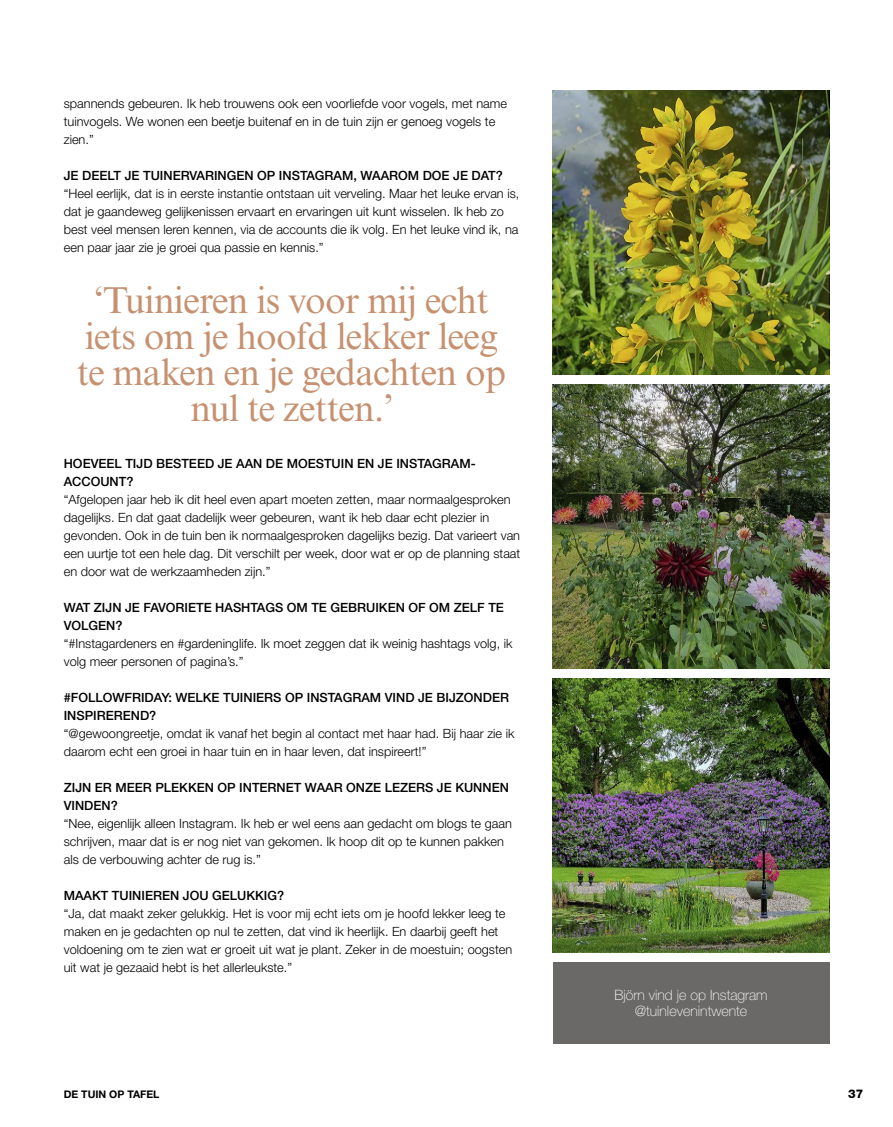
<style>
.page{position:relative;width:893px;height:1127px;background:#fff}
.page>*{position:absolute;margin:0;border:0;box-sizing:border-box;transform-origin:0 0}
.t1{font:37.5px/36px "Times New Roman MT Std";letter-spacing:-.02em;color:#c69170;text-align:center}
.t2{font:100 14.25px/15.8px "Helvetica Neue LT Std";color:#fff;text-align:center}
.t3{font:300 12.75px/18px "Helvetica Neue LT Std";color:#000}
.t4{font:500 12.75px/18px "Helvetica Neue LT Std";color:#000}
.t5{font:800 12px "Helvetica Neue LT Std";color:#000}
.t6{font:700 10.5px "Helvetica Neue LT Std";color:#000}
</style>
<div class="page">
<div style="left:553px;top:962px;width:276px;height:82px;background:#6b6967"></div>
<img style="left:553px;top:90px;width:276px;height:284px">
<img style="left:553px;top:384px;width:276px;height:284px">
<img style="left:553px;top:678px;width:276px;height:275px">
<p class="t3" style="left:64px;top:94px;width:445px">spannends gebeuren. Ik heb trouwens ook een voorliefde voor vogels, met name tuinvogels. We wonen een beetje buitenaf en in de tuin zijn er genoeg vogels te zien.”</p>
<p class="t4" style="left:64px;top:166px;width:441px">JE DEELT JE TUINERVARINGEN OP INSTAGRAM, WAAROM DOE JE DAT?</p>
<p class="t3" style="left:64px;top:184px;width:457px">“Heel eerlijk, dat is in eerste instantie ontstaan uit verveling. Maar het leuke ervan is, dat je gaandeweg gelijkenissen ervaart en ervaringen uit kunt wisselen. Ik heb zo best veel mensen leren kennen, via de accounts die ik volg. En het leuke vind ik, na een paar jaar zie je groei qua passie en kennis.”</p>
<h1 class="t1" style="left:77px;top:282px;width:430px">‘Tuinieren is voor mij echt iets om je hoofd lekker leeg te maken en je gedachten op nul te zetten.’</h1>
<p class="t4" style="left:64px;top:454px;width:413px">HOEVEEL TIJD BESTEED JE AAN DE MOESTUIN EN JE INSTAGRAM-<br>ACCOUNT?</p>
<p class="t3" style="left:64px;top:490px;width:458px">“Afgelopen jaar heb ik dit heel even apart moeten zetten, maar normaalgesproken dagelijks. En dat gaat dadelijk weer gebeuren, want ik heb daar echt plezier in gevonden. Ook in de tuin ben ik normaalgesproken dagelijks bezig. Dat varieert van een uurtje tot een hele dag. Dit verschilt per week, door wat er op de planning staat en door wat de werkzaamheden zijn.”</p>
<p class="t4" style="left:64px;top:598px;width:442px">WAT ZIJN JE FAVORIETE HASHTAGS OM TE GEBRUIKEN OF OM ZELF TE<br>VOLGEN?</p>
<p class="t3" style="left:64px;top:634px;width:450px">“#Instagardeners en #gardeninglife. Ik moet zeggen dat ik weinig hashtags volg, ik volg meer personen of pagina’s.”</p>
<p class="t4" style="left:64px;top:688px;width:447px">#FOLLOWFRIDAY: WELKE TUINIERS OP INSTAGRAM VIND JE BIJZONDER<br>INSPIREREND?</p>
<p class="t3" style="left:64px;top:724px;width:452px">“@gewoongreetje, omdat ik vanaf het begin al contact met haar had. Bij haar zie ik daarom echt een groei in haar tuin en in haar leven, dat inspireert!”</p>
<p class="t4" style="left:64px;top:778px;width:447px">ZIJN ER MEER PLEKKEN OP INTERNET WAAR ONZE LEZERS JE KUNNEN<br>VINDEN?</p>
<p class="t3" style="left:64px;top:814px;width:450px">“Nee, eigenlijk alleen Instagram. Ik heb er wel eens aan gedacht om blogs te gaan schrijven, maar dat is er nog niet van gekomen. Ik hoop dit op te kunnen pakken als de verbouwing achter de rug is.”</p>
<p class="t4" style="left:64px;top:886px;width:222px">MAAKT TUINIEREN JOU GELUKKIG?</p>
<p class="t3" style="left:64px;top:904px;width:450px">“Ja, dat maakt zeker gelukkig. Het is voor mij echt iets om je hoofd lekker leeg te maken en je gedachten op nul te zetten, dat vind ik heerlijk. En daarbij geeft het voldoening om te zien wat er groeit uit wat je plant. Zeker in de moestuin; oogsten uit wat je gezaaid hebt is het allerleukste.”</p>
<p class="t2" style="left:614px;top:987px;width:155px">Björn vind je op Instagram @tuinlevenintwente</p>
<p class="t6" style="left:64px;top:1088px;width:97px">DE TUIN OP TAFEL</p>
<p class="t5" style="left:848px;top:1087px;width:17px">37</p>
</div>
